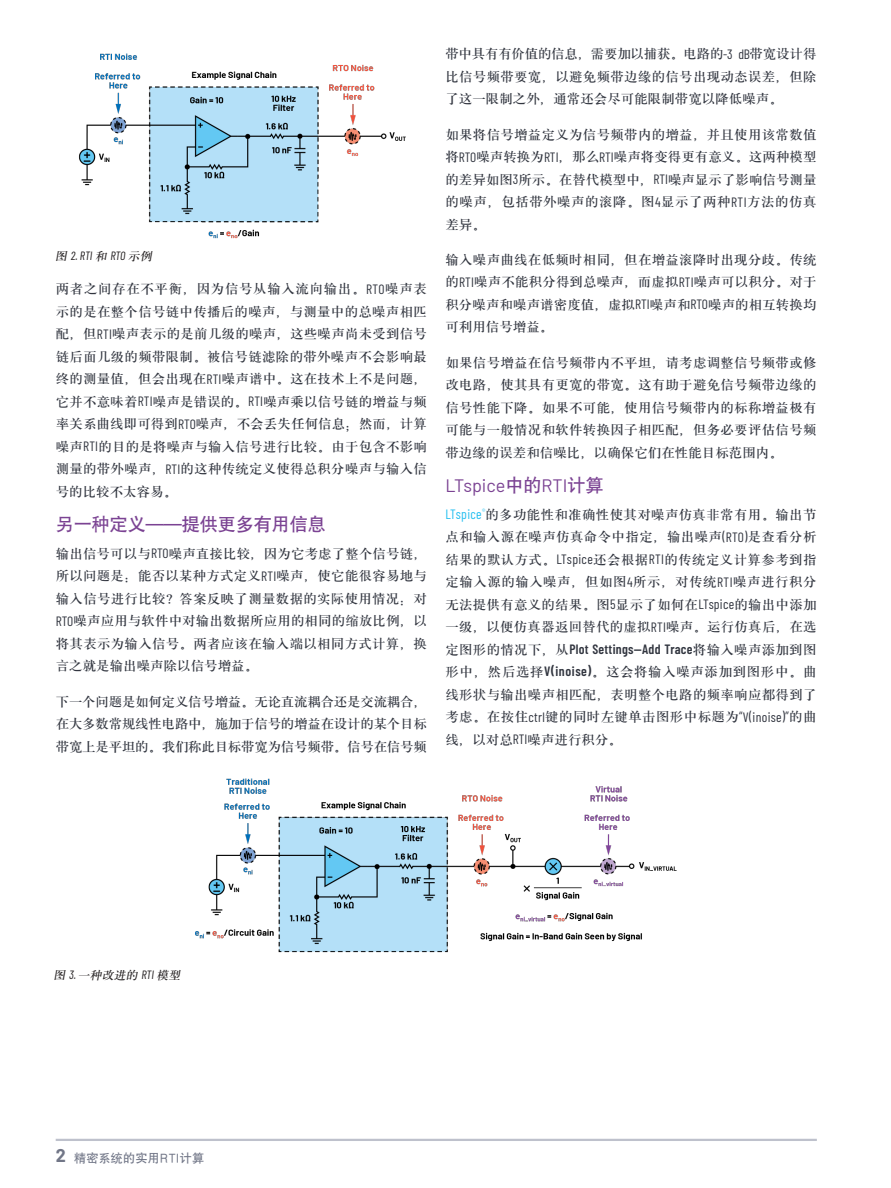
<style>
.page{position:relative;width:891px;height:1188px;background:#fff}
.page>*{position:absolute;margin:0;border:0;box-sizing:border-box;transform-origin:0 0}
.Headline{font:18px "HY Zhong Hei S";color:#7b4393}
.Headline-2{font:18px "Barlow";color:#7b4393}
.Headline-3{font:13.5px/22.5px "HY Zhong Song S";letter-spacing:.005em;color:#323640;text-align:justify}
.t1{font:12px "HY Zhong Hei S";letter-spacing:.02em;color:#717687}
.t2{font:italic 12px "HY Zhong Song S";color:#231f20}
.t3{font:italic 12px "Barlow Condensed";color:#231f20}
.s1{font-family:"HY Zhong Song S"}
.s2{font-family:"Barlow Condensed"}
.s3{font-family:"HY Zhong Hei S"}
.s4{font-family:"Barlow Condensed";color:#26bff0}
.s5{font-family:"Barlow Condensed";font-weight:600}
.s6{font-family:"Barlow";font-weight:700;font-size:18px}
</style>
<div class="page">
<hr style="left:56px;top:1139px;width:761px;height:2px;background:#bec1cc">
<img style="left:79px;top:53px;width:327px;height:186px">
<img style="left:195px;top:778px;width:482px;height:175px">
<p class="t3" style="left:55px;top:247px;width:101px"><span class="s1">图</span>2. RTI <span class="s1">和</span>RTO <span class="s1">示例</span></p>
<p class="Headline-3" style="left:56px;top:279px;width:373px">两者之间存在不平衡，因为信号从输入流向输出。<span class="s2">RTO</span>噪声表示的是在整个信号链中传播后的噪声，与测量中的总噪声相匹配，但<span class="s2">RTI</span>噪声表示的是前几级的噪声，这些噪声尚未受到信号链后面几级的频带限制。被信号链滤除的带外噪声不会影响最终的测量值，但会出现在<span class="s2">RTI</span>噪声谱中。这在技术上不是问题，它并不意味着<span class="s2">RTI</span>噪声是错误的。<span class="s2">RTI</span>噪声乘以信号链的增益与频率关系曲线即可得到<span class="s2">RTO</span>噪声，不会丢失任何信息；然而，计算噪声<span class="s2">RTI</span>的目的是将噪声与输入信号进行比较。由于包含不影响测量的带外噪声，<span class="s2">RTI</span>的这种传统定义使得总积分噪声与输入信号的比较不太容易。</p>
<p class="Headline" style="left:56px;top:514px;width:271px">另一种定义——提供更多有用信息</p>
<p class="Headline-3" style="left:56px;top:543px;width:373px">输出信号可以与<span class="s2">RTO</span>噪声直接比较，因为它考虑了整个信号链，所以问题是：能否以某种方式定义<span class="s2">RTI</span>噪声，使它能很容易地与输入信号进行比较？答案反映了测量数据的实际使用情况：对<span class="s2">RTO</span>噪声应用与软件中对输出数据所应用的相同的缩放比例，以将其表示为输入信号。两者应该在输入端以相同方式计算，换言之就是输出噪声除以信号增益。</p>
<p class="Headline-3" style="left:56px;top:691px;width:373px">下一个问题是如何定义信号增益。无论直流耦合还是交流耦合，在大多数常规线性电路中，施加于信号的增益在设计的某个目标带宽上是平坦的。我们称此目标带宽为信号频带。信号在信号频</p>
<p class="Headline-3" style="left:445px;top:44px;width:373px">带中具有有价值的信息，需要加以捕获。电路的<span class="s2">-3 dB</span>带宽设计得比信号频带要宽，以避免频带边缘的信号出现动态误差，但除了这一限制之外，通常还会尽可能限制带宽以降低噪声。</p>
<p class="Headline-3" style="left:445px;top:124px;width:373px">如果将信号增益定义为信号频带内的增益，并且使用该常数值将<span class="s2">RTO</span>噪声转换为<span class="s2">RTI</span>，那么<span class="s2">RTI</span>噪声将变得更有意义。这两种模型的差异如图<span class="s2">3</span>所示。在替代模型中，<span class="s2">RTI</span>噪声显示了影响信号测量的噪声，包括带外噪声的滚降。图<span class="s2">4</span>显示了两种<span class="s2">RTI</span>方法的仿真差异。</p>
<p class="Headline-3" style="left:445px;top:249px;width:373px">输入噪声曲线在低频时相同，但在增益滚降时出现分歧。传统的<span class="s2">RTI</span>噪声不能积分得到总噪声，而虚拟<span class="s2">RTI</span>噪声可以积分。对于积分噪声和噪声谱密度值，虚拟<span class="s2">RTI</span>噪声和<span class="s2">RTO</span>噪声的相互转换均可利用信号增益。</p>
<p class="Headline-3" style="left:445px;top:352px;width:373px">如果信号增益在信号频带内不平坦，请考虑调整信号频带或修改电路，使其具有更宽的带宽。这有助于避免信号频带边缘的信号性能下降。如果不可能，使用信号频带内的标称增益极有可能与一般情况和软件转换因子相匹配，但务必要评估信号频带边缘的误差和信噪比，以确保它们在性能目标范围内。</p>
<p class="Headline-2" style="left:445px;top:472px;width:159px">LTspice<span class="s3">中的</span>RTI<span class="s3">计算</span></p>
<p class="Headline-3" style="left:445px;top:504px;width:373px"><span class="s4">LTspice</span><sup>®</sup>的多功能性和准确性使其对噪声仿真非常有用。输出节点和输入源在噪声仿真命令中指定，输出噪声<span class="s2">(RTO)</span>是查看分析结果的默认方式。<span class="s2">LTspice</span>还会根据<span class="s2">RTI</span>的传统定义计算参考到指定输入源的输入噪声，但如图<span class="s2">4</span>所示，对传统<span class="s2">RTI</span>噪声进行积分无法提供有意义的结果。图<span class="s2">5</span>显示了如何在<span class="s2">LTspice</span>的输出中添加一级，以便仿真器返回替代的虚拟<span class="s2">RTI</span>噪声。运行仿真后，在选定图形的情况下，从<span class="s5">Plot Settings—Add Trace</span>将输入噪声添加到图形中，然后选择<span class="s5">V(inoise)</span>。这会将输入噪声添加到图形中。曲线形状与输出噪声相匹配，表明整个电路的频率响应都得到了考虑。在按住<span class="s2">ctrl</span>键的同时左键单击图形中标题为<span class="s2">“V(inoise)”</span>的曲线，以对总<span class="s2">RTI</span>噪声进行积分。</p>
<p class="t2" style="left:54px;top:969px;width:131px">图<span class="s2">3.</span> 一种改进的<span class="s2">RTI</span> 模型</p>
<p class="t1" style="left:56px;top:1151px;width:150px"><span class="s6">2</span> 精密系统的实用RTI计算</p>
</div>
